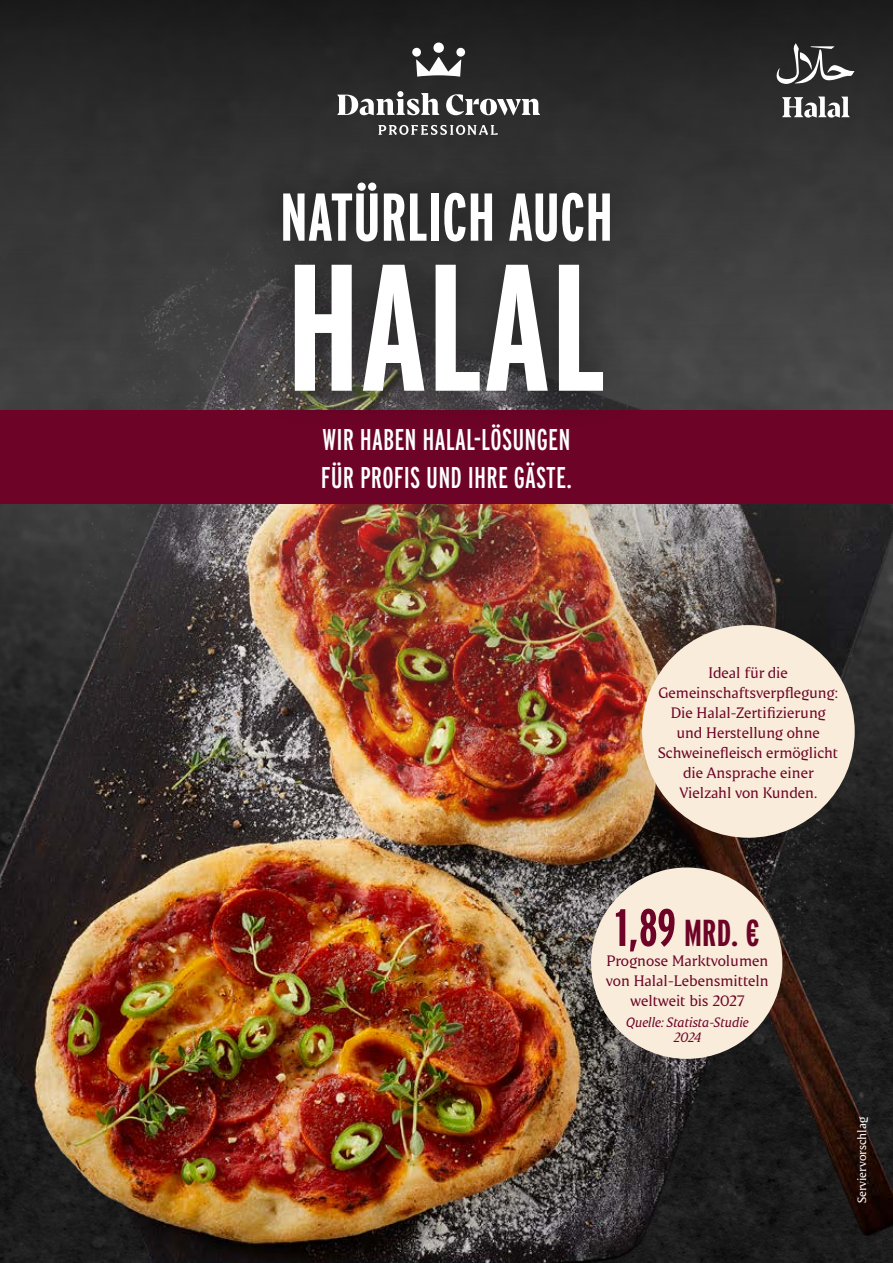
<style>
.page{position:relative;width:893px;height:1263px;background:#fff}
.page>*{position:absolute;margin:0;border:0;box-sizing:border-box;transform-origin:0 0}
.t1{font:700 180px "Interstate Compressed";letter-spacing:.005em;color:#fff}
.t2{font:700 67.5px "Interstate Compressed";letter-spacing:.005em;color:#fff}
.t3{font:700 37.5px "Interstate Compressed";color:#6d0428}
.t4{font:30px/37.5px "Interstate Compressed";letter-spacing:.005em;color:#fff}
.t5{font:15px/20px "Danish Crown Text";letter-spacing:-.005em;color:#6d0428;text-align:center}
.t6{font:italic 13.5px/15px "Danish Crown Text";color:#6d0428;text-align:center}
.t7{font:12px "Danish Crown Text";letter-spacing:-.005em;color:#fff}
.s1{font-size:52.5px}
</style>
<div class="page">
<img style="left:0;top:913px;width:893px;height:350px">
<img style="left:0;top:380px;width:893px;height:533px">
<div style="left:0;top:0;width:893px;height:380px;background:linear-gradient(to bottom,#1f1f1f,#494949)"></div>
<div style="left:0;top:411px;width:893px;height:93px;background:#6d0428"></div>
<div style="left:244px;top:145px;width:405px;height:285px;background:#000;opacity:.5"></div>
<div style="left:642px;top:625px;width:213px;height:213px;background:#f9ecda;border-radius:50%"></div>
<div style="left:591px;top:867px;width:191px;height:192px;background:#f9ecda;border-radius:50%"></div>
<svg style="left:782px;top:97px;width:68px;height:21px"></svg>
<svg style="left:776px;top:43px;width:78px;height:41px"></svg>
<div style="left:456px;top:48px;width:9px;height:9px;background:#fff;border-radius:50%"></div>
<div style="left:412px;top:48px;width:9px;height:9px;background:#fff;border-radius:50%"></div>
<div style="left:433px;top:43px;width:11px;height:10px;background:#fff;border-radius:50%"></div>
<svg style="left:416px;top:57px;width:45px;height:20px"></svg>
<svg style="left:446px;top:94px;width:94px;height:21px"></svg>
<svg style="left:337px;top:91px;width:102px;height:24px"></svg>
<svg style="left:378px;top:125px;width:120px;height:10px"></svg>
<h2 class="t2" style="left:280px;top:180px;width:334px">NATÜRLICH AUCH</h2>
<h1 class="t1" style="left:287px;top:228px;width:321px">HALAL</h1>
<h3 class="t4" style="left:321px;top:421px;width:253px">WIR HABEN HALAL-LÖSUNGEN<br>FÜR PROFIS UND IHRE GÄSTE.</h3>
<p class="t5" style="left:658px;top:662px;width:182px">Ideal für die<br>Gemeinschaftsverpflegung:<br>Die Halal-Zertifizierung und Herstellung ohne<br>Schweinefleisch ermöglicht die Ansprache einer<br>Vielzahl von Kunden.</p>
<h3 class="t3" style="left:615px;top:912px;width:146px"><span class="s1">1,89</span> MRD. €</h3>
<p class="t5" style="left:606px;top:950px;width:164px">Prognose Marktvolumen von Halal-Lebensmitteln weltweit bis 2027</p>
<p class="t6" style="left:626px;top:1015px;width:124px">Quelle: Statista-Studie<br>2024</p>
<p class="t7" style="left:855px;top:1203px;width:88px;rotate:-90deg">Serviervorschlag</p>
</div>
